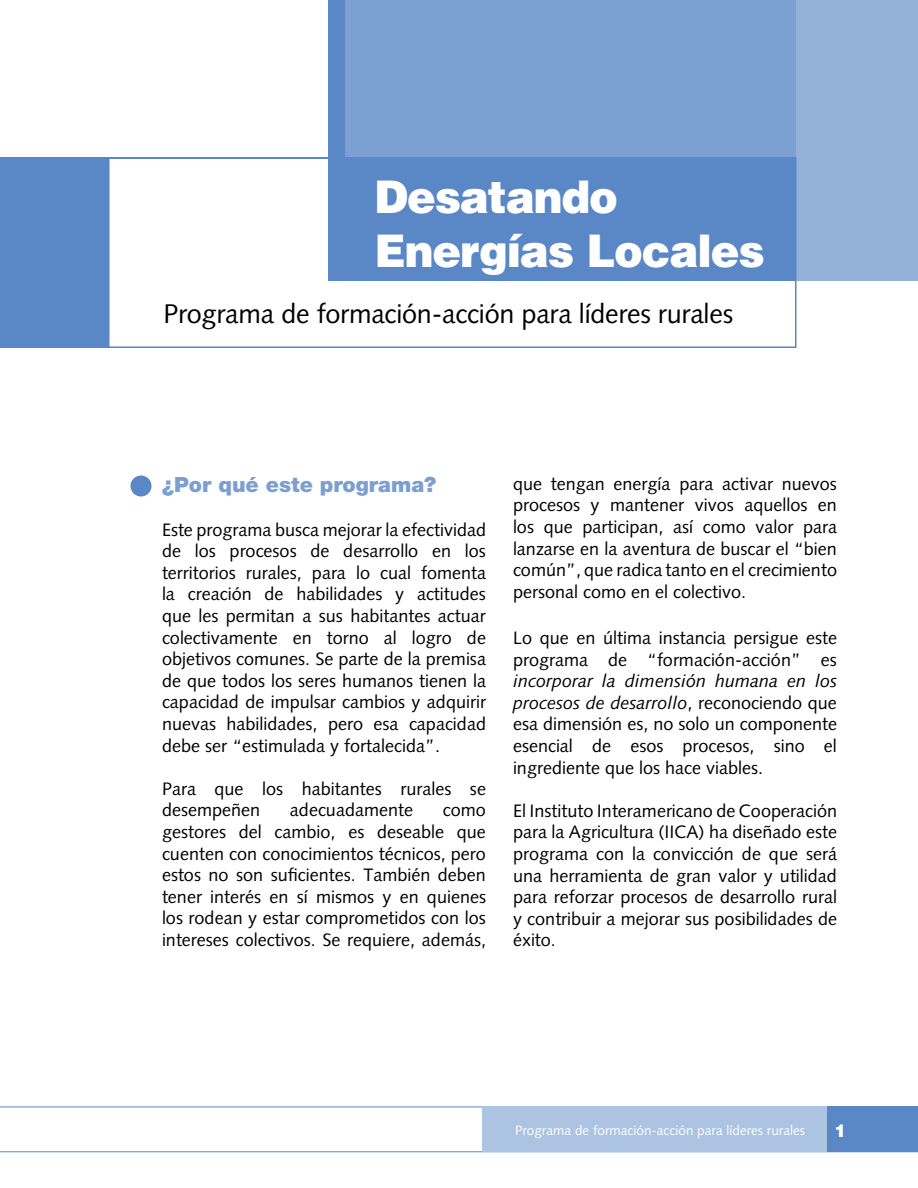
<style>
.page{position:relative;width:918px;height:1188px;background:#fff}
.page>*{position:absolute;margin:0;border:0;box-sizing:border-box;transform-origin:0 0}
.t1{font:900 45px/54px "Helvetica";letter-spacing:-.025em;color:#fff;scale:.96 1}
.t2{font:27px "Syntax";letter-spacing:-.01em;color:#000}
.t3{font:900 21px "Helvetica Neue";color:#7b9fd1}
.t4{font:18px/21.6px "Syntax";color:#000;text-align:justify}
.t5{font:900 18px "Helvetica Neue";color:#fff}
.t6{font:13.5px "Syntax";color:#fff}
.s1{font-style:italic}
</style>
<div class="page">
<div style="left:662px;top:1107px;width:256px;height:45px;background:#5a87c6"></div>
<hr style="left:0;top:1107px;width:918px;height:1px;background:#5a87c6">
<hr style="left:0;top:1151px;width:918px;height:1px;background:#5a87c6">
<div style="left:483px;top:1107px;width:344px;height:45px;background:#acc3e2"></div>
<div style="left:0;top:158px;width:396px;height:190px;background:#5a87c6"></div>
<div style="left:109px;top:158px;width:695px;height:216px;background:#fff"></div>
<div style="left:328px;top:0;width:540px;height:280px;background:#5a87c6"></div>
<div style="left:345px;top:0;width:540px;height:160px;background:#7da0d2"></div>
<div style="left:796px;top:0;width:122px;height:280px;background:#94b1da"></div>
<div style="left:108px;top:158px;width:688px;height:190px;border:2px solid #5a87c6"></div>
<div style="left:130px;top:476px;width:22px;height:20px;background:#5a87c6;border-radius:50%"></div>
<h1 class="t1" style="left:375px;top:168px;width:408px">Desatando<br>Energías Locales</h1>
<h2 class="t2" style="left:164px;top:298px;width:571px">Programa de formación-acción para líderes rurales</h2>
<p class="t3" style="left:162px;top:472px;width:276px">¿Por qué este programa?</p>
<p class="t4" style="left:162px;top:519px;width:326px">Este programa busca mejorar la efectividad de los procesos de desarrollo en los territorios rurales, para lo cual fomenta la creación de habilidades y actitudes que les permitan a sus habitantes actuar colectivamente en torno al logro de objetivos comunes. Se parte de la premisa de que todos los seres humanos tienen la capacidad de impulsar cambios y adquirir nuevas habilidades, pero esa capacidad debe ser “estimulada y fortalecida”.</p>
<p class="t4" style="left:162px;top:778px;width:325px">Para que los habitantes rurales se desempeñen</p>
<p class="t4" style="left:290px;top:800px;width:125px">adecuadamente</p>
<p class="t4" style="left:162px;top:800px;width:326px;text-indent:281px">como gestores del cambio, es deseable que cuenten con conocimientos técnicos, pero estos no son suficientes. También deben tener interés en sí mismos y en quienes los rodean y estar comprometidos con los intereses colectivos. Se requiere, además,</p>
<p class="t4" style="left:513px;top:473px;width:326px">que tengan energía para activar nuevos procesos y mantener vivos aquellos en los que participan, así como valor para lanzarse en la aventura de buscar el “bien común”, que radica tanto en el crecimiento personal como en el colectivo.</p>
<p class="t4" style="left:513px;top:627px;width:326px">Lo que en última instancia persigue este programa de “formación-acción” es</p>
<p class="t4" style="left:513px;top:670px;width:326px"><span class="s1">incorporar la dimensión humana en los procesos de desarrollo</span>, reconociendo que esa dimensión es, no solo un componente esencial de esos procesos, sino el ingrediente que los hace viables.</p>
<p class="t4" style="left:513px;top:800px;width:326px">El Instituto Interamericano de Cooperación para la Agricultura (IICA) ha diseñado este programa con la convicción de que será una herramienta de gran valor y utilidad para reforzar procesos de desarrollo rural y contribuir a mejorar sus posibilidades de éxito.</p>
<p class="t6" style="left:515px;top:1123px;width:292px">Programa de formación-acción para líderes rurales</p>
<p class="t5" style="left:834px;top:1120px;width:14px">1</p>
</div>
